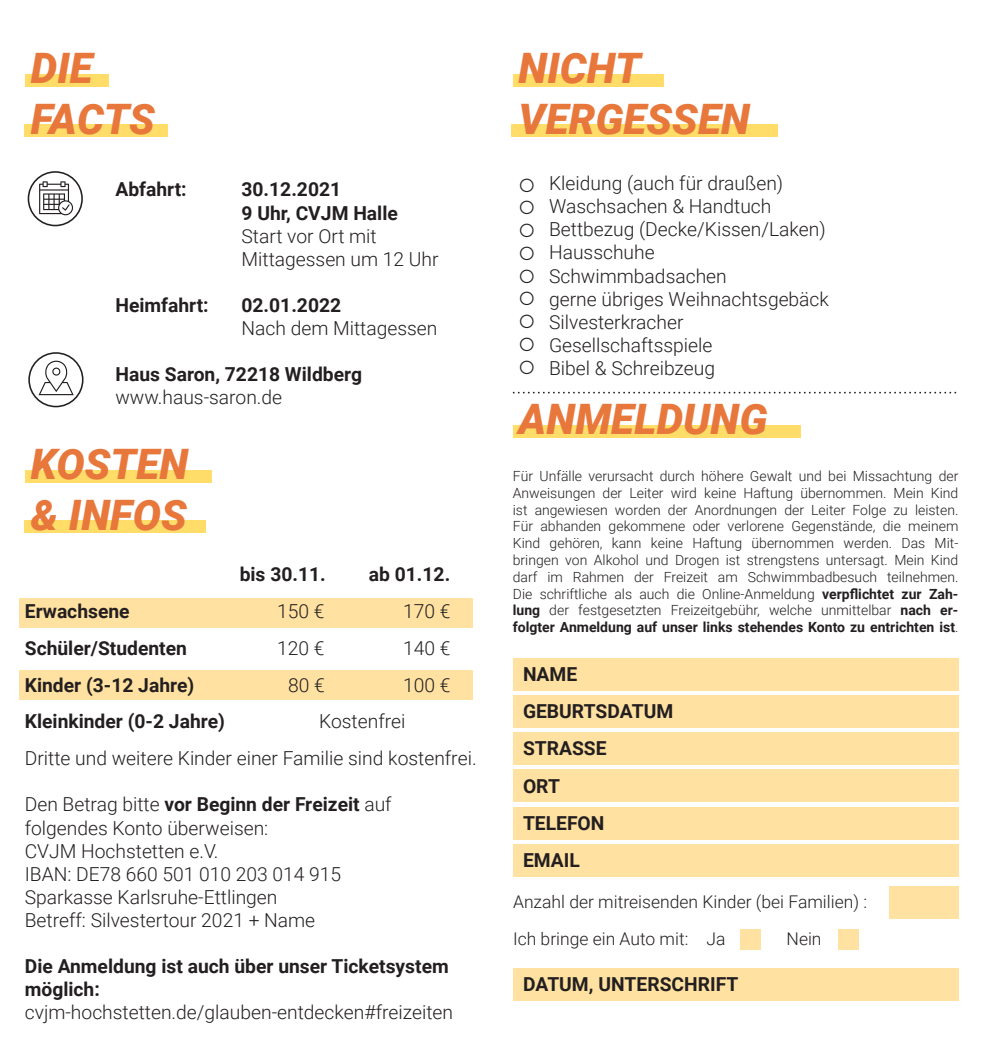
<style>
.page{position:relative;width:983px;height:1042px;background:#fff}
.page>*{position:absolute;margin:0;border:0;box-sizing:border-box;transform-origin:0 0}
.t1{font:italic 900 42px/50.4px "Roboto";color:#e8773c}
.t2{font:300 19.25px/23.1px "Roboto";color:#231f20}
.t3{font:700 19.25px/23.1px "Roboto";color:#231f20}
.t4{font:300 17.5px "Roboto";color:#231f20}
.t5{font:300 14px/16.8px "Roboto";color:#231f20;text-align:justify}
.s1{font-weight:700}
</style>
<div class="page">
<div style="left:24px;top:125px;width:143px;height:12px;background:#ffdd68"></div>
<div style="left:24px;top:521px;width:181px;height:12px;background:#ffdd68"></div>
<div style="left:511px;top:125px;width:267px;height:12px;background:#ffdd68"></div>
<div style="left:25px;top:74px;width:83px;height:13px;background:#ffdd68"></div>
<div style="left:25px;top:471px;width:186px;height:12px;background:#ffdd68"></div>
<div style="left:512px;top:74px;width:151px;height:13px;background:#ffdd68"></div>
<div style="left:512px;top:425px;width:288px;height:13px;background:#ffdd68"></div>
<div style="left:19px;top:598px;width:453px;height:29px;background:#ffe1a1"></div>
<div style="left:19px;top:670px;width:453px;height:30px;background:#ffe1a1"></div>
<div style="left:28px;top:352px;width:55px;height:55px;border:2px solid #231f20;border-radius:50%"></div>
<svg style="left:38px;top:361px;width:36px;height:34px"></svg>
<div style="left:28px;top:171px;width:55px;height:55px;border:2px solid #231f20;border-radius:50%"></div>
<svg style="left:39px;top:181px;width:34px;height:34px"></svg>
<div style="left:512px;top:658px;width:446px;height:32px;background:#ffe1a1"></div>
<div style="left:512px;top:807px;width:446px;height:32px;background:#ffe1a1"></div>
<div style="left:512px;top:732px;width:446px;height:33px;background:#ffe1a1"></div>
<div style="left:888px;top:886px;width:70px;height:32px;background:#ffe1a1"></div>
<div style="left:739px;top:928px;width:21px;height:21px;background:#ffe1a1"></div>
<div style="left:837px;top:928px;width:21px;height:21px;background:#ffe1a1"></div>
<div style="left:512px;top:695px;width:446px;height:32px;background:#ffe1a1"></div>
<div style="left:512px;top:844px;width:446px;height:32px;background:#ffe1a1"></div>
<div style="left:512px;top:770px;width:446px;height:32px;background:#ffe1a1"></div>
<div style="left:512px;top:968px;width:446px;height:32px;background:#ffe1a1"></div>
<svg style="left:512px;top:392px;width:443px;height:1px"></svg>
<p class="t1" style="left:31px;top:41px;width:126px">DIE<br>FACTS</p>
<p class="t3" style="left:115px;top:177px;width:73px">Abfahrt:</p>
<p class="t3" style="left:241px;top:177px;width:158px">30.12.2021<br>9 Uhr, CVJM Halle</p>
<p class="t2" style="left:241px;top:223px;width:198px">Start vor Ort mit<br>Mittagessen um 12 Uhr</p>
<p class="t3" style="left:115px;top:293px;width:95px">Heimfahrt:</p>
<p class="t3" style="left:241px;top:293px;width:101px">02.01.2022</p>
<p class="t2" style="left:241px;top:316px;width:197px">Nach dem Mittagessen</p>
<p class="t3" style="left:115px;top:362px;width:248px">Haus Saron, 72218 Wildberg</p>
<p class="t2" style="left:115px;top:385px;width:168px">www.haus-saron.de</p>
<p class="t1" style="left:31px;top:438px;width:159px">KOSTEN &amp; INFOS</p>
<p class="t3" style="left:240px;top:562px;width:88px">bis 30.11.</p>
<p class="t3" style="left:369px;top:562px;width:83px">ab 01.12.</p>
<p class="t3" style="left:25px;top:599px;width:106px">Erwachsene</p>
<p class="t2" style="left:277px;top:599px;width:49px">150 €</p>
<p class="t2" style="left:403px;top:599px;width:49px">170 €</p>
<p class="t3" style="left:25px;top:636px;width:164px">Schüler/Studenten</p>
<p class="t2" style="left:277px;top:636px;width:49px">120 €</p>
<p class="t2" style="left:403px;top:636px;width:49px">140 €</p>
<p class="t3" style="left:25px;top:672px;width:171px">Kinder (3-12 Jahre)</p>
<p class="t2" style="left:288px;top:672px;width:38px">80 €</p>
<p class="t2" style="left:403px;top:672px;width:49px">100 €</p>
<p class="t3" style="left:25px;top:709px;width:202px">Kleinkinder (0-2 Jahre)</p>
<p class="t2" style="left:319px;top:709px;width:88px">Kostenfrei</p>
<p class="t2" style="left:25px;top:746px;width:453px">Dritte und weitere Kinder einer Familie sind kostenfrei.</p>
<p class="t2" style="left:25px;top:792px;width:368px">Den Betrag bitte <span class="s1">vor Beginn der Freizeit</span> auf folgendes Konto überweisen:</p>
<p class="t2" style="left:25px;top:838px;width:318px">CVJM Hochstetten e.V.<br>IBAN: DE78 660 501 010 203 014 915<br>Sparkasse Karlsruhe-Ettlingen<br>Betreff: Silvestertour 2021 + Name</p>
<p class="t3" style="left:25px;top:954px;width:425px">Die Anmeldung ist auch über unser Ticketsystem möglich:</p>
<p class="t2" style="left:25px;top:1000px;width:430px">cvjm-hochstetten.de/glauben-entdecken#freizeiten</p>
<p class="t1" style="left:518px;top:41px;width:233px">NICHT<br>VERGESSEN</p>
<p class="t2" style="left:549px;top:171px;width:235px">Kleidung (auch für draußen)</p>
<p class="t2" style="left:549px;top:194px;width:224px">Waschsachen &amp; Handtuch</p>
<p class="t2" style="left:549px;top:217px;width:278px">Bettbezug (Decke/Kissen/Laken)</p>
<p class="t2" style="left:549px;top:240px;width:107px">Hausschuhe</p>
<p class="t2" style="left:549px;top:263px;width:179px">Schwimmbadsachen</p>
<p class="t2" style="left:549px;top:287px;width:281px">gerne übriges Weihnachtsgebäck</p>
<p class="t2" style="left:549px;top:310px;width:136px">Silvesterkracher</p>
<p class="t2" style="left:549px;top:333px;width:165px">Gesellschaftsspiele</p>
<p class="t2" style="left:549px;top:356px;width:167px">Bibel &amp; Schreibzeug</p>
<p class="t1" style="left:518px;top:392px;width:250px">ANMELDUNG</p>
<p class="t5" style="left:512px;top:467px;width:447px">Für Unfälle verursacht durch höhere Gewalt und bei Missachtung der Anweisungen der Leiter wird keine Haftung übernommen. Mein Kind ist angewiesen worden der Anordnungen der Leiter Folge zu leisten.</p>
<p class="t5" style="left:512px;top:517px;width:447px">Für abhanden gekommene oder verlorene Gegenstände, die meinem Kind gehören, kann keine Haftung übernommen werden. Das Mit&shy;bringen von Alkohol und Drogen ist strengstens untersagt. Mein Kind darf im Rahmen der Freizeit am Schwimmbadbesuch teilnehmen.</p>
<p class="t5" style="left:512px;top:585px;width:447px">Die schriftliche als auch die Online-Anmeldung <span class="s1">verpflichtet zur Zah&shy;lung</span> der festgesetzten Freizeitgebühr, welche unmittelbar <span class="s1">nach er&shy;folgter Anmeldung auf unser links stehendes Konto zu entrichten ist</span>.</p>
<p class="t3" style="left:523px;top:662px;width:56px">NAME</p>
<p class="t3" style="left:523px;top:699px;width:152px">GEBURTSDATUM</p>
<p class="t3" style="left:523px;top:736px;width:85px">STRASSE</p>
<p class="t3" style="left:523px;top:773px;width:39px">ORT</p>
<p class="t3" style="left:523px;top:810px;width:83px">TELEFON</p>
<p class="t3" style="left:523px;top:848px;width:58px">EMAIL</p>
<p class="t4" style="left:513px;top:889px;width:355px">Anzahl der mitreisenden Kinder (bei Familien) :</p>
<p class="t4" style="left:513px;top:926px;width:214px">Ich bringe ein Auto mit: Ja</p>
<p class="t4" style="left:786px;top:926px;width:36px">Nein</p>
<p class="t3" style="left:523px;top:972px;width:217px">DATUM, UNTERSCHRIFT</p>
</div>
